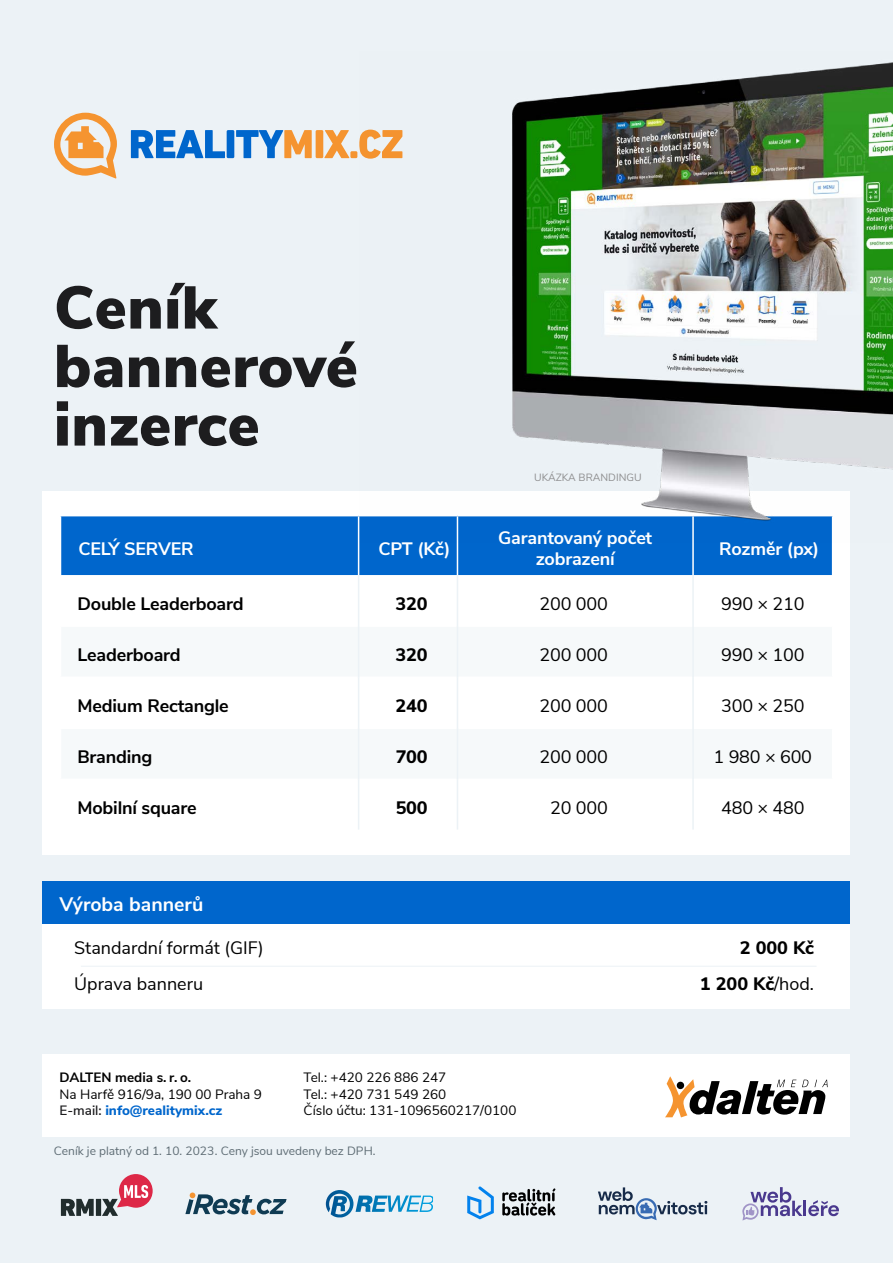
<style>
.page{position:relative;width:893px;height:1263px;background:#ecf2f6}
.page>*{position:absolute;margin:0;border:0;box-sizing:border-box;transform-origin:0 0}
.t1{font:900 60px/58.5px "Nunito Sans";letter-spacing:.01em;color:#1d1d1f}
.t2{font:700 19.5px "Nunito Sans";color:#fff}
.t3{font:18px/36px "Nunito Sans";letter-spacing:-.01em;color:#000}
.t4{font:700 18px "Nunito Sans";letter-spacing:-.01em;color:#000}
.t5{font:700 18px/21.6px "Nunito Sans";letter-spacing:-.01em;color:#fff;text-align:center}
.t6{font:800 18px/36px "Nunito Sans";letter-spacing:-.01em;color:#000;text-align:right}
.t7{font:13.5px/16.5px "Nunito Sans";color:#000}
.t8{font:700 13.5px "Nunito Sans";color:#000}
.t9{font:12px "Nunito Sans";color:#5e6c74}
.t10{font:10.5px "Nunito Sans";color:#8e8e8f}
.s1{font-weight:600;color:#1d1d1f}
.s2{font-weight:800;color:#06c}
.s3{font-weight:400}
</style>
<div class="page">
<div style="left:350px;top:151px;width:7px;height:7px;background:#f59430"></div>
<svg style="left:131px;top:130px;width:94px;height:28px"></svg>
<div style="left:227px;top:130px;width:7px;height:28px;background:#06c"></div>
<svg style="left:236px;top:130px;width:76px;height:28px"></svg>
<div style="left:316px;top:130px;width:7px;height:28px;background:#f59430"></div>
<svg style="left:324px;top:130px;width:25px;height:28px"></svg>
<svg style="left:359px;top:138px;width:1px;height:13px"></svg>
<svg style="left:54px;top:113px;width:63px;height:65px"></svg>
<div style="left:43px;top:491px;width:807px;height:364px;background:#fff"></div>
<div style="left:61px;top:516px;width:771px;height:59px;background:#06c"></div>
<hr style="left:358px;top:516px;width:1px;height:59px;background:#fff">
<hr style="left:457px;top:516px;width:1px;height:59px;background:#fff">
<hr style="left:692px;top:516px;width:2px;height:59px;background:#fff">
<hr style="left:358px;top:575px;width:1px;height:51px;background:#ecf2f6">
<hr style="left:457px;top:575px;width:1px;height:51px;background:#ecf2f6">
<hr style="left:692px;top:575px;width:2px;height:51px;background:#ecf2f6">
<hr style="left:358px;top:626px;width:1px;height:51px;background:#ecf2f6">
<hr style="left:457px;top:626px;width:1px;height:51px;background:#ecf2f6">
<hr style="left:692px;top:626px;width:2px;height:51px;background:#ecf2f6">
<hr style="left:358px;top:677px;width:1px;height:51px;background:#ecf2f6">
<hr style="left:457px;top:677px;width:1px;height:51px;background:#ecf2f6">
<hr style="left:692px;top:677px;width:2px;height:51px;background:#ecf2f6">
<hr style="left:358px;top:728px;width:1px;height:51px;background:#ecf2f6">
<hr style="left:457px;top:728px;width:1px;height:51px;background:#ecf2f6">
<hr style="left:692px;top:728px;width:2px;height:51px;background:#ecf2f6">
<hr style="left:358px;top:779px;width:1px;height:50px;background:#ecf2f6">
<hr style="left:457px;top:779px;width:1px;height:50px;background:#ecf2f6">
<hr style="left:692px;top:779px;width:2px;height:50px;background:#ecf2f6">
<div style="left:43px;top:881px;width:807px;height:128px;background:#fff"></div>
<hr style="left:81px;top:966px;width:735px;height:1px;background:#ecf2f6">
<img style="left:360px;top:62px;width:533px;height:480px">
<div style="left:43px;top:881px;width:807px;height:43px;background:#06c"></div>
<div style="left:43px;top:1054px;width:807px;height:83px;background:#fff"></div>
<svg style="left:665px;top:1076px;width:163px;height:41px"></svg>
<div style="left:677px;top:1082px;width:7px;height:7px;background:#000;border-radius:50%"></div>
<svg style="left:61px;top:1199px;width:33px;height:17px"></svg>
<div style="left:96px;top:1199px;width:5px;height:17px;background:#212d2d"></div>
<svg style="left:102px;top:1174px;width:51px;height:42px"></svg>
<svg style="left:185px;top:1192px;width:102px;height:23px"></svg>
<svg style="left:326px;top:1190px;width:107px;height:27px"></svg>
<svg style="left:598px;top:1187px;width:109px;height:33px"></svg>
<svg style="left:742px;top:1187px;width:97px;height:33px"></svg>
<svg style="left:502px;top:1188px;width:53px;height:27px"></svg>
<svg style="left:467px;top:1186px;width:27px;height:33px"></svg>
<h1 class="t1" style="left:54px;top:276px;width:305px">Ceník bannerové inzerce</h1>
<p class="t10" style="left:534px;top:469px;width:109px">UKÁZKA BRANDINGU</p>
<h3 class="t5" style="left:78px;top:536px;width:117px">CELÝ SERVER</h3>
<h3 class="t5" style="left:378px;top:536px;width:73px">CPT (Kč)</h3>
<h3 class="t5" style="left:498px;top:526px;width:155px">Garantovaný počet zobrazení</h3>
<h3 class="t5" style="left:719px;top:536px;width:101px">Rozměr (px)</h3>
<h3 class="t4" style="left:78px;top:590px;width:168px">Double Leaderboard</h3>
<h3 class="t6" style="left:396px;top:584px;width:34px">320</h3>
<h3 class="t3" style="left:540px;top:584px;width:70px">200 000</h3>
<h3 class="t3" style="left:721px;top:584px;width:85px">990 × 210</h3>
<h3 class="t4" style="left:78px;top:641px;width:105px">Leaderboard</h3>
<h3 class="t6" style="left:396px;top:636px;width:34px">320</h3>
<h3 class="t3" style="left:540px;top:635px;width:70px">200 000</h3>
<h3 class="t3" style="left:721px;top:635px;width:85px">990 × 100</h3>
<h3 class="t4" style="left:78px;top:692px;width:153px">Medium Rectangle</h3>
<h3 class="t6" style="left:396px;top:687px;width:34px">240</h3>
<h3 class="t3" style="left:540px;top:686px;width:70px">200 000</h3>
<h3 class="t3" style="left:721px;top:686px;width:85px">300 × 250</h3>
<h3 class="t4" style="left:78px;top:743px;width:76px">Branding</h3>
<h3 class="t6" style="left:396px;top:738px;width:34px">700</h3>
<h3 class="t3" style="left:540px;top:737px;width:70px">200 000</h3>
<h3 class="t3" style="left:714px;top:737px;width:100px">1 980 × 600</h3>
<h3 class="t4" style="left:78px;top:794px;width:121px">Mobilní square</h3>
<h3 class="t6" style="left:396px;top:789px;width:34px">500</h3>
<h3 class="t3" style="left:550px;top:788px;width:59px">20 000</h3>
<h3 class="t3" style="left:721px;top:788px;width:85px">480 × 480</h3>
<h2 class="t2" style="left:60px;top:890px;width:145px">Výroba bannerů</h2>
<h3 class="t3" style="left:74px;top:928px;width:191px">Standardní formát (GIF)<br>Úprava banneru</h3>
<p class="t8" style="left:60px;top:1068px;width:133px">DALTEN media s. r. o.</p>
<p class="t7" style="left:60px;top:1085px;width:204px">Na Harfě 916/9a, 190 00 Praha 9<br><span class="s1">E-mail:</span> <span class="s2">info@realitymix.cz</span></p>
<p class="t7" style="left:304px;top:1068px;width:214px">Tel.: +420 226 886 247<br>Tel.: +420 731 549 260<br>Číslo účtu: 131-1096560217/0100</p>
<p class="t9" style="left:54px;top:1142px;width:323px">Ceník je platný od 1. 10. 2023. Ceny jsou uvedeny bez DPH.</p>
<h3 class="t6" style="left:700px;top:928px;width:116px">2 000 Kč<br>1 200 Kč<span class="s3">/hod.</span></h3>
</div>
